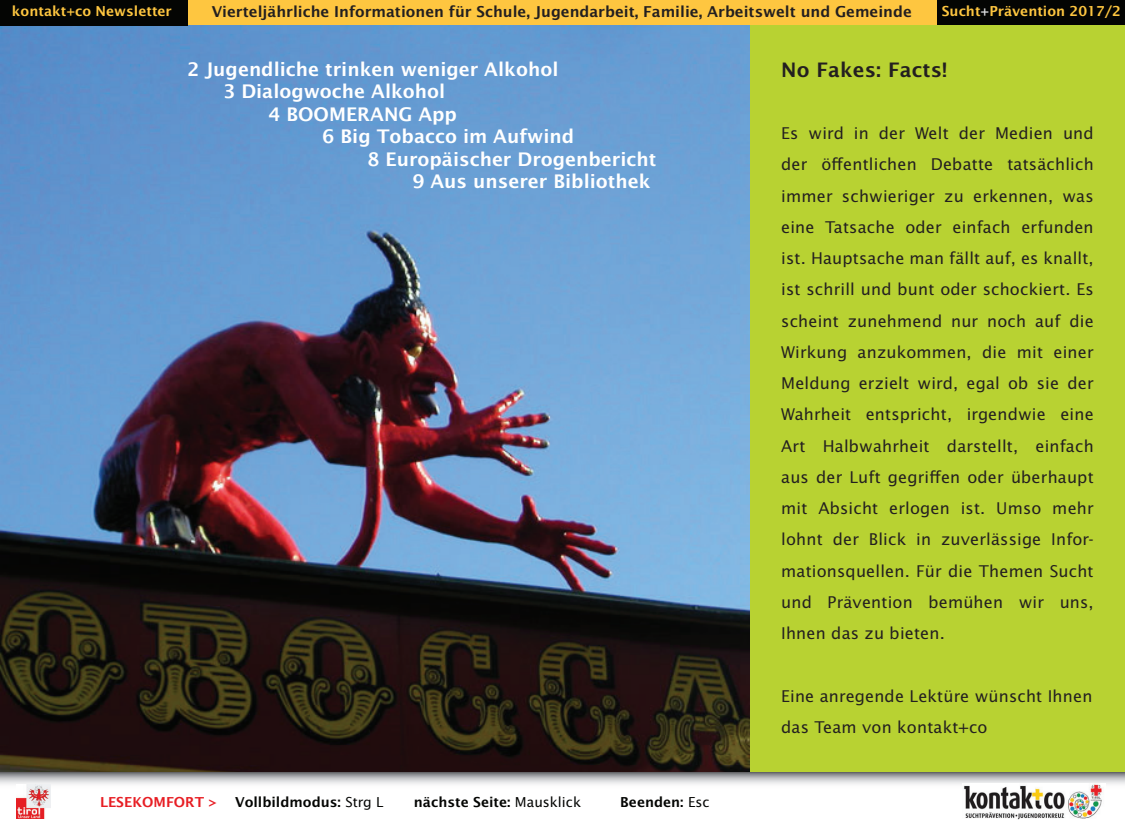
<style>
.page{position:relative;width:1125px;height:825px;background:#fff}
.page>*{position:absolute;margin:0;border:0;box-sizing:border-box;transform-origin:0 0}
.t1{font:600 20px "Lucida Sans";letter-spacing:.01em;color:#231f20}
.t2{font:600 18.75px "Lucida Sans";color:#fff}
.t3{font:16.25px/31.2px "Lucida Sans";letter-spacing:.01em;color:#231f20;text-align:justify}
.t4{font:600 15px "Lucida Sans";color:#231f20}
.t5{font:600 13.75px "Lucida Sans";color:#040503}
.t6{font:600 13.75px "Lucida Sans";color:#fec640}
.t7{font:600 13.75px "Lucida Sans";color:#e71e24}
.s1{color:#e1e2e4}
.s2{font-weight:400}
</style>
<div class="page">
<img style="left:0;top:25px;width:750px;height:748px">
<div style="left:750px;top:24px;width:375px;height:749px;background:#b8d232"></div>
<div style="left:0;top:0;width:1125px;height:25px;background:#fec640"></div>
<div style="left:938px;top:0;width:187px;height:25px;background:#040503"></div>
<svg style="left:0;top:773px;width:1125px;height:11px;background:#bebfc2"></svg>
<img style="left:963px;top:784px;width:140px;height:35px">
<img style="left:17px;top:784px;width:34px;height:35px">
<div style="left:0;top:0;width:188px;height:26px;background:#040503"></div>
<p class="t6" style="left:12px;top:3px;width:161px">kontakt+co Newsletter</p>
<p class="t4" style="left:212px;top:3px;width:702px">Vierteljährliche Informationen für Schule, Jugendarbeit, Familie, Arbeitswelt und Gemeinde</p>
<p class="t6" style="left:942px;top:3px;width:181px">Sucht<span class="s1">+</span>Prävention 2017/2</p>
<p class="t2" style="left:188px;top:58px;width:372px">2 Jugendliche trinken weniger Alkohol</p>
<p class="t2" style="left:223px;top:80px;width:223px">3 Dialogwoche Alkohol</p>
<p class="t2" style="left:268px;top:103px;width:190px">4 BOOMERANG App</p>
<p class="t2" style="left:322px;top:125px;width:253px">6 Big Tobacco im Aufwind</p>
<p class="t2" style="left:368px;top:148px;width:290px">8 Europäischer Drogenbericht</p>
<p class="t2" style="left:413px;top:170px;width:240px">9 Aus unserer Bibliothek</p>
<p class="t1" style="left:781px;top:57px;width:168px">No Fakes: Facts!</p>
<p class="t3" style="left:781px;top:117px;width:314px">Es wird in der Welt der Medien und der öffentlichen Debatte tatsächlich immer schwieriger zu erkennen, was eine Tatsache oder einfach erfunden ist. Hauptsache man fällt auf, es knallt, ist schrill und bunt oder schockiert. Es scheint zunehmend nur noch auf die Wirkung anzukommen, die mit einer Meldung erzielt wird, egal ob sie der Wahrheit entspricht, irgendwie eine Art Halbwahrheit darstellt, einfach aus der Luft gegriffen oder überhaupt mit Absicht erlogen ist. Umso mehr lohnt der Blick in zuverlässige Infor&shy;mationsquellen. Für die Themen Sucht und Prävention bemühen wir uns, Ihnen das zu bieten.</p>
<p class="t3" style="left:781px;top:680px;width:313px">Eine anregende Lektüre wünscht Ihnen das Team von kontakt+co</p>
<p class="t7" style="left:100px;top:793px;width:119px">LESEKOMFORT &gt;</p>
<p class="t5" style="left:235px;top:793px;width:150px">Vollbildmodus: <span class="s2">Strg L</span></p>
<p class="t5" style="left:414px;top:793px;width:169px">nächste Seite: <span class="s2">Mausklick</span></p>
<p class="t5" style="left:620px;top:793px;width:91px">Beenden: <span class="s2">Esc</span></p>
</div>
